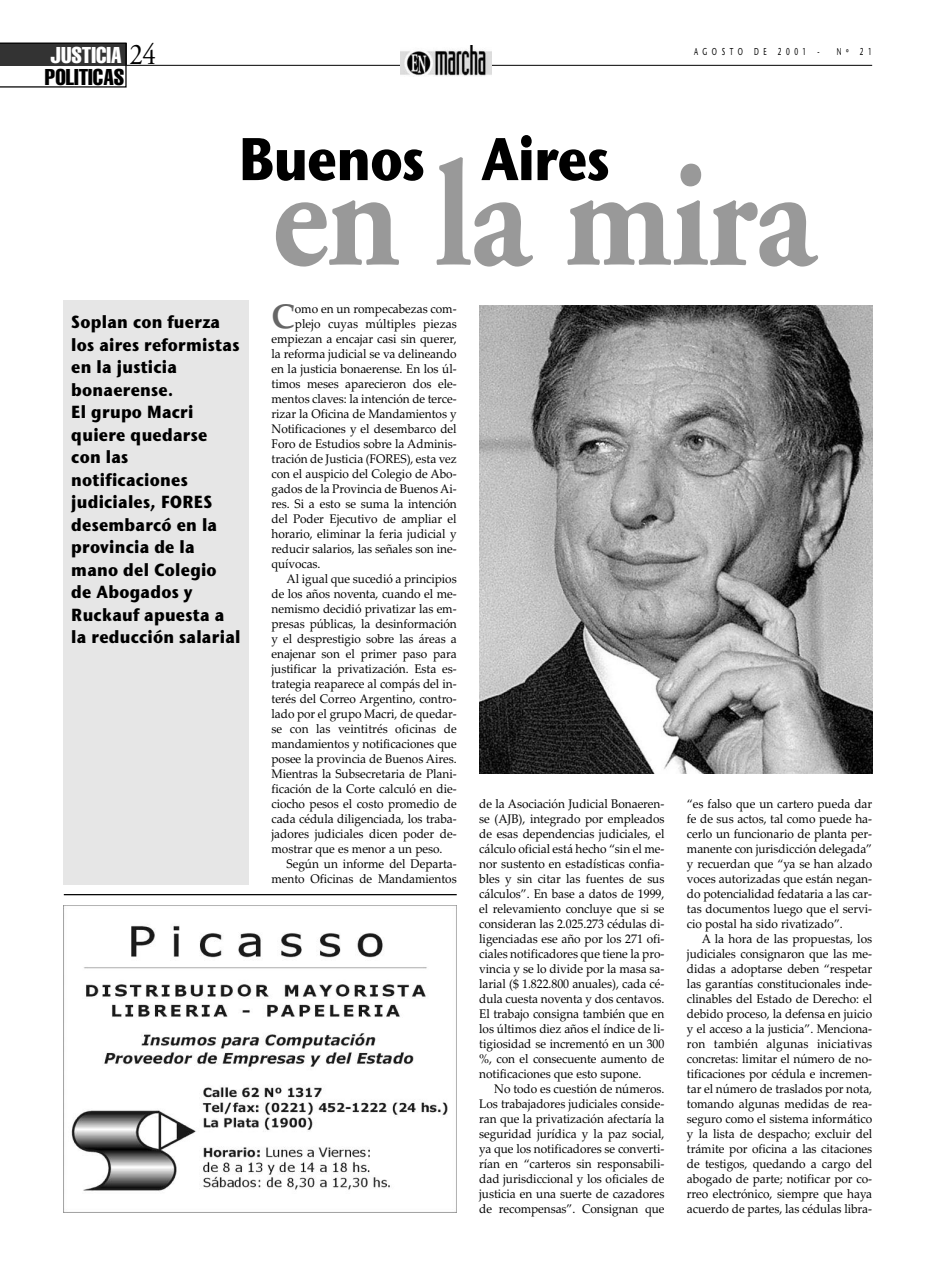
<style>
.page{position:relative;width:936px;height:1276px;background:#fff}
.page>*{position:absolute;margin:0;border:0;box-sizing:border-box;transform-origin:0 0}
.t1{font:150px "Adobe Garamond Bold Os F";letter-spacing:-.015em;color:#999;scale:.9 1}
.t2{font:60px "Stone Sans ITCTT Bold";letter-spacing:-.02em;color:#000;scale:.85 1}
.t3{font:700 34.25px "Palatino Linotype";color:#666;scale:.95 1}
.t4{font:30px "Adobe Garamond LT";color:#000;scale:.9 1}
.t5{font:22.5px "Helvetica LT Std Comp";color:#000}
.t6{font:22.5px "Helvetica LT Std Comp";color:#fff}
.t7{font:17.5px/22.5px "Stone Sans ITCTT Bold";letter-spacing:.015em;color:#000;scale:.9 1}
.t8{font:12.5px/15px "Palatino Linotype";letter-spacing:-.005em;color:#000;text-align:justify;scale:.95 1}
.t9{font:10px "Stone Sans ITCTT Medium";letter-spacing:.705em;color:#000;scale:.65 1}
</style>
<div class="page">
<hr style="left:64px;top:65px;width:808px;height:1px;background:#000">
<img style="left:400px;top:45px;width:92px;height:32px">
<svg style="left:0;top:43px;width:127px;height:45px"></svg>
<div style="left:64px;top:301px;width:185px;height:583px;background:#e6e6e6"></div>
<img style="left:479px;top:305px;width:393px;height:468px">
<img style="left:64px;top:905px;width:392px;height:307px">
<hr style="left:64px;top:894px;width:392px;height:1px;background:#000">
<h3 class="t6" style="left:51px;top:46px;width:72px">JUSTICIA</h3>
<h3 class="t4" style="left:129px;top:38px;width:31px">24</h3>
<h3 class="t5" style="left:45px;top:69px;width:81px">POLITICAS</h3>
<p class="t9" style="left:694px;top:45px;width:194px">AGOSTO DE 2001 -</p>
<p class="t9" style="left:836px;top:45px;width:55px">Nº 21</p>
<h2 class="t2" style="left:238px;top:120px;width:438px">Buenos Aires</h2>
<h1 class="t1" style="left:271px;top:125px;width:605px">en la mira</h1>
<p class="t7" style="left:71px;top:310px;width:189px">Soplan con fuerza los aires reformistas en la justicia bonaerense.<br>El grupo Macri quiere quedarse con las notificaciones judiciales, FORES desembarcó en la provincia de la mano del Colegio de Abogados y<br>Ruckauf apuesta a la reducción salarial</p>
<h3 class="t3" style="left:271px;top:296px;width:26px">C</h3>
<p class="t8" style="left:295px;top:301px;width:172px">omo en un rompecabezas com-</p>
<p class="t8" style="left:295px;top:316px;width:172px">plejo cuyas múltiples piezas</p>
<p class="t8" style="left:271px;top:331px;width:196px">empiezan a encajar casi sin querer,</p>
<p class="t8" style="left:271px;top:346px;width:196px">la reforma judicial se va delineando</p>
<p class="t8" style="left:271px;top:361px;width:196px">en la justicia bonaerense. En los úl-</p>
<p class="t8" style="left:271px;top:376px;width:196px">timos meses aparecieron dos ele-</p>
<p class="t8" style="left:271px;top:391px;width:196px">mentos claves: la intención de terce-</p>
<p class="t8" style="left:271px;top:406px;width:196px">rizar la Oficina de Mandamientos y</p>
<p class="t8" style="left:271px;top:421px;width:196px">Notificaciones y el desembarco del</p>
<p class="t8" style="left:271px;top:436px;width:196px">Foro de Estudios sobre la Adminis-</p>
<p class="t8" style="left:271px;top:451px;width:196px">tración de Justicia (FORES), esta vez</p>
<p class="t8" style="left:271px;top:466px;width:196px">con el auspicio del Colegio de Abo-</p>
<p class="t8" style="left:271px;top:481px;width:196px">gados de la Provincia de Buenos Ai-</p>
<p class="t8" style="left:271px;top:496px;width:196px">res. Si a esto se suma la intención</p>
<p class="t8" style="left:271px;top:511px;width:196px">del Poder Ejecutivo de ampliar el</p>
<p class="t8" style="left:271px;top:526px;width:196px">horario, eliminar la feria judicial y</p>
<p class="t8" style="left:271px;top:541px;width:196px">reducir salarios, las señales son ine-</p>
<p class="t8" style="left:271px;top:556px;width:53px">quívocas.</p>
<p class="t8" style="left:286px;top:571px;width:181px">Al igual que sucedió a principios</p>
<p class="t8" style="left:271px;top:586px;width:196px">de los años noventa, cuando el me-</p>
<p class="t8" style="left:271px;top:601px;width:196px">nemismo decidió privatizar las em-</p>
<p class="t8" style="left:271px;top:616px;width:196px">presas públicas, la desinformación</p>
<p class="t8" style="left:271px;top:631px;width:196px">y el desprestigio sobre las áreas a</p>
<p class="t8" style="left:271px;top:646px;width:196px">enajenar son el primer paso para</p>
<p class="t8" style="left:271px;top:661px;width:196px">justificar la privatización. Esta es-</p>
<p class="t8" style="left:271px;top:676px;width:196px">trategia reaparece al compás del in-</p>
<p class="t8" style="left:271px;top:691px;width:196px">terés del Correo Argentino, contro-</p>
<p class="t8" style="left:271px;top:706px;width:196px">lado por el grupo Macri, de quedar-</p>
<p class="t8" style="left:271px;top:721px;width:196px">se con las veintitrés oficinas de</p>
<p class="t8" style="left:271px;top:736px;width:196px">mandamientos y notificaciones que</p>
<p class="t8" style="left:271px;top:751px;width:196px">posee la provincia de Buenos Aires.</p>
<p class="t8" style="left:271px;top:766px;width:196px">Mientras la Subsecretaria de Plani-</p>
<p class="t8" style="left:271px;top:781px;width:196px">ficación de la Corte calculó en die-</p>
<p class="t8" style="left:271px;top:796px;width:196px">ciocho pesos el costo promedio de</p>
<p class="t8" style="left:271px;top:811px;width:196px">cada cédula diligenciada, los traba-</p>
<p class="t8" style="left:271px;top:826px;width:196px">jadores judiciales dicen poder de-</p>
<p class="t8" style="left:271px;top:841px;width:181px">mostrar que es menor a un peso.</p>
<p class="t8" style="left:286px;top:856px;width:180px">Según un informe del Departa-</p>
<p class="t8" style="left:271px;top:871px;width:196px">mento Oficinas de Mandamientos</p>
<p class="t8" style="left:479px;top:796px;width:196px">de la Asociación Judicial Bonaeren&shy;se (AJB), integrado por empleados de esas dependencias judiciales, el cálculo oficial está hecho “sin el me&shy;nor sustento en estadísticas confia&shy;bles y sin citar las fuentes de sus cálculos”. En base a datos de 1999, el relevamiento concluye que si se consideran las 2.025.273 cédulas di&shy;ligenciadas ese año por los 271 ofi&shy;ciales notificadores que tiene la pro&shy;vincia y se lo divide por la masa sa&shy;larial ($ 1.822.800 anuales), cada cé&shy;dula cuesta noventa y dos centavos.<br>El trabajo consigna también que en los últimos diez años el índice de li&shy;tigiosidad se incrementó en un 300 %, con el consecuente aumento de notificaciones que esto supone.</p>
<p class="t8" style="left:479px;top:1081px;width:196px;text-indent:15px">No todo es cuestión de números.<br>Los trabajadores judiciales conside&shy;ran que la privatización afectaría la seguridad jurídica y la paz social, ya que los notificadores se converti&shy;rían en “carteros sin responsabili&shy;dad jurisdiccional y los oficiales de justicia en una suerte de cazadores de recompensas”. Consignan que</p>
<p class="t8" style="left:687px;top:796px;width:196px">“es falso que un cartero pueda dar fe de sus actos, tal como puede ha&shy;cerlo un funcionario de planta per&shy;manente con jurisdicción delegada” y recuerdan que “ya se han alzado voces autorizadas que están negan&shy;do potencialidad fedataria a las car&shy;tas documentos luego que el servi&shy;cio postal ha sido rivatizado”.</p>
<p class="t8" style="left:687px;top:931px;width:196px;text-indent:15px">A la hora de las propuestas, los judiciales consignaron que las me&shy;didas a adoptarse deben “respetar las garantías constitucionales inde&shy;clinables del Estado de Derecho: el debido proceso, la defensa en juicio y el acceso a la justicia”. Menciona&shy;ron también algunas iniciativas concretas: limitar el número de no&shy;tificaciones por cédula e incremen&shy;tar el número de traslados por nota, tomando algunas medidas de rea&shy;seguro como el sistema informático y la lista de despacho; excluir del trámite por oficina a las citaciones de testigos, quedando a cargo del abogado de parte; notificar por co&shy;rreo electrónico, siempre que haya acuerdo de partes, las cédulas libra-</p>
</div>
